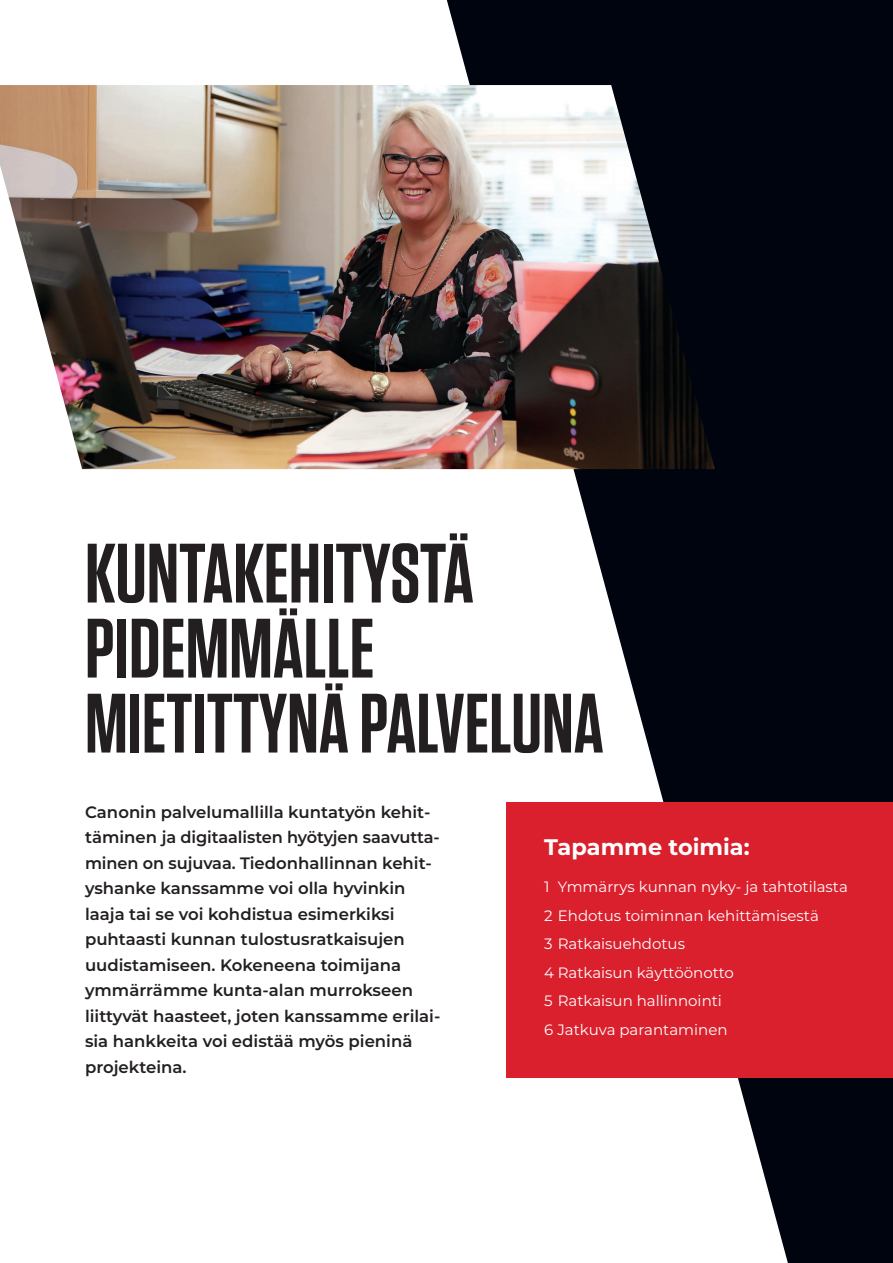
<style>
.page{position:relative;width:893px;height:1263px;background:#fff}
.page>*{position:absolute;margin:0;border:0;box-sizing:border-box;transform-origin:0 0}
.t1{font:600 84px/75px "Tungsten";color:#231f20}
.t2{font:700 22.5px "Montserrat";color:#fff}
.t3{font:600 16.5px/25.5px "Montserrat";color:#231f20}
.t4{font:15px/28.5px "Montserrat";color:#fff}
</style>
<div class="page">
<svg style="left:447px;top:0;width:446px;height:1263px;fill:#00040f"></svg>
<div style="left:506px;top:802px;width:387px;height:275px;background:#da202d"></div>
<img style="left:0;top:85px;width:715px;height:384px">
<h1 class="t1" style="left:85px;top:538px;width:520px">KUNTAKEHITYSTÄ<br>PIDEMMÄLLE<br>MIETITTYNÄ PALVELUNA</h1>
<p class="t3" style="left:85px;top:798px;width:357px">Canonin palvelumallilla kuntatyön kehit&shy;täminen ja digitaalisten hyötyjen saavutta&shy;minen on sujuvaa. Tiedonhallinnan kehit&shy;yshanke kanssamme voi olla hyvinkin laaja tai se voi kohdistua esimerkiksi puhtaasti kunnan tulostusratkaisujen uudistamiseen. Kokeneena toimijana ymmärrämme kunta-alan murrokseen liittyvät haasteet, joten kanssamme erilai&shy;sia hankkeita voi edistää myös pieninä projekteina.</p>
<h2 class="t2" style="left:544px;top:831px;width:207px">Tapamme toimia:</h2>
<p class="t4" style="left:544px;top:872px;width:305px">1 Ymmärrys kunnan nyky- ja tahtotilasta<br>2 Ehdotus toiminnan kehittämisestä<br>3 Ratkaisuehdotus<br>4 Ratkaisun käyttöönotto<br>5 Ratkaisun hallinnointi<br>6 Jatkuva parantaminen</p>
</div>
